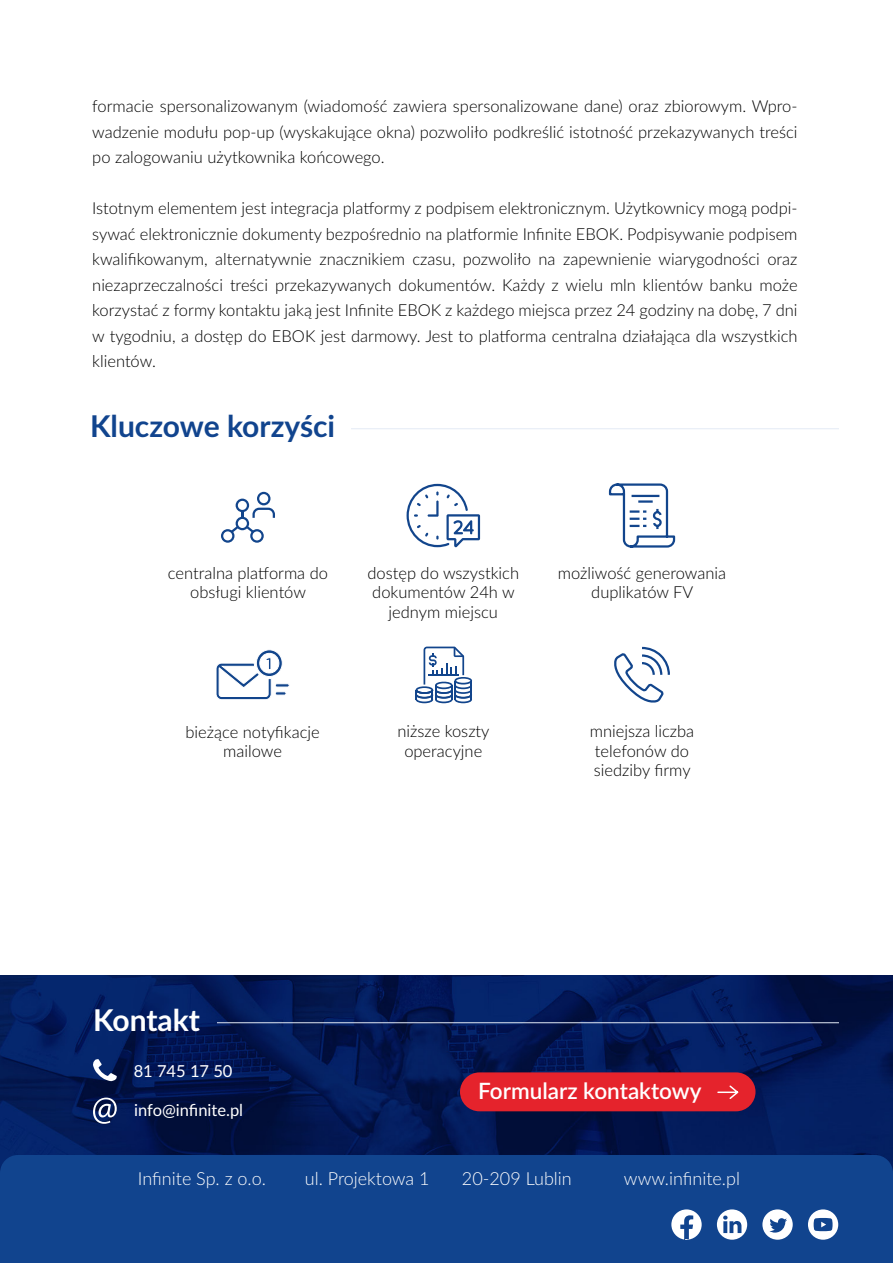
<style>
.page{position:relative;width:893px;height:1263px;background:#fff}
.page>*{position:absolute;margin:0;border:0;box-sizing:border-box;transform-origin:0 0}
.t1{font:700 30px "Lato";color:#11448e}
.t2{font:700 30px "Lato";color:#fff}
.t3{font:600 22.5px "Lato";color:#fff}
.t4{font:300 18px "Lato";color:#fff}
.t5{font:300 16.5px/25.5px "Lato";color:#000;text-align:center}
.t6{font:16.5px "Lato";color:#fff}
</style>
<div class="page">
<img style="left:0;top:975px;width:893px;height:180px">
<div style="left:0;top:1155px;width:893px;height:108px;background:#11448e"></div>
<hr style="left:217px;top:1022px;width:622px;height:1px;background:#e3eaf5">
<svg style="left:93px;top:1059px;width:24px;height:22px"></svg>
<svg style="left:93px;top:1097px;width:24px;height:27px"></svg>
<div style="left:460px;top:1072px;width:295px;height:39px;background:#e5232c;border-radius:19px"></div>
<svg style="left:717px;top:1085px;width:22px;height:14px"></svg>
<hr style="left:351px;top:428px;width:488px;height:1px;background:#e3eaf5">
<svg style="left:671px;top:1209px;width:31px;height:31px"></svg>
<svg style="left:717px;top:1209px;width:30px;height:31px"></svg>
<svg style="left:808px;top:1209px;width:30px;height:31px"></svg>
<svg style="left:762px;top:1209px;width:31px;height:31px"></svg>
<svg style="left:407px;top:484px;width:73px;height:63px"></svg>
<svg style="left:221px;top:492px;width:54px;height:51px"></svg>
<svg style="left:608px;top:483px;width:68px;height:65px"></svg>
<div style="left:275px;top:684px;width:14px;height:3px;border:1px solid #fff;border-radius:2px"></div>
<svg style="left:216px;top:649px;width:70px;height:51px"></svg>
<svg style="left:416px;top:647px;width:56px;height:56px"></svg>
<svg style="left:614px;top:646px;width:56px;height:57px"></svg>
<p class="t5" style="left:92px;top:93px;width:707px;text-align:justify">formacie spersonalizowanym (wiadomość zawiera spersonalizowane dane) oraz zbiorowym. Wpro&shy;wadzenie modułu pop-up (wyskakujące okna) pozwoliło podkreślić istotność przekazywanych treści po zalogowaniu użytkownika końcowego.</p>
<p class="t5" style="left:92px;top:195px;width:707px;text-align:justify">Istotnym elementem jest integracja platformy z podpisem elektronicznym. Użytkownicy mogą podpi&shy;sywać elektronicznie dokumenty bezpośrednio na platformie Infinite EBOK. Podpisywanie podpisem kwalifikowanym, alternatywnie znacznikiem czasu, pozwoliło na zapewnienie wiarygodności oraz niezaprzeczalności treści przekazywanych dokumentów. Każdy z wielu mln klientów banku może korzystać z formy kontaktu jaką jest Infinite EBOK z każdego miejsca przez 24 godziny na dobę, 7 dni w tygodniu, a dostęp do EBOK jest darmowy. Jest to platforma centralna działająca dla wszystkich klientów.</p>
<h1 class="t1" style="left:90px;top:404px;width:247px">Kluczowe korzyści</h1>
<p class="t5" style="left:367px;top:562px;width:153px;line-height:19.5px">dostęp do wszystkich dokumentów 24h w jednym miejscu</p>
<p class="t5" style="left:168px;top:562px;width:162px;line-height:19.5px">centralna platforma do obsługi klientów</p>
<p class="t5" style="left:558px;top:562px;width:170px;line-height:19.5px">możliwość generowania duplikatów FV</p>
<p class="t5" style="left:186px;top:721px;width:136px;line-height:19.5px">bieżące notyfikacje mailowe</p>
<p class="t5" style="left:397px;top:721px;width:94px;line-height:19.5px">niższe koszty operacyjne</p>
<p class="t5" style="left:590px;top:721px;width:106px;line-height:19.5px;text-align:left">mniejsza liczba telefonów do siedziby firmy</p>
<h1 class="t2" style="left:93px;top:998px;width:108px">Kontakt</h1>
<p class="t6" style="left:134px;top:1059px;width:100px">81 745 17 50</p>
<p class="t6" style="left:134px;top:1098px;width:110px">info@infinite.pl</p>
<h2 class="t3" style="left:478px;top:1074px;width:225px">Formularz kontaktowy</h2>
<p class="t4" style="left:138px;top:1166px;width:130px">Infinite Sp. z o.o.</p>
<p class="t4" style="left:305px;top:1166px;width:126px">ul. Projektowa 1</p>
<p class="t4" style="left:462px;top:1166px;width:111px">20-209 Lublin</p>
<p class="t4" style="left:624px;top:1166px;width:118px">www.infinite.pl</p>
</div>
